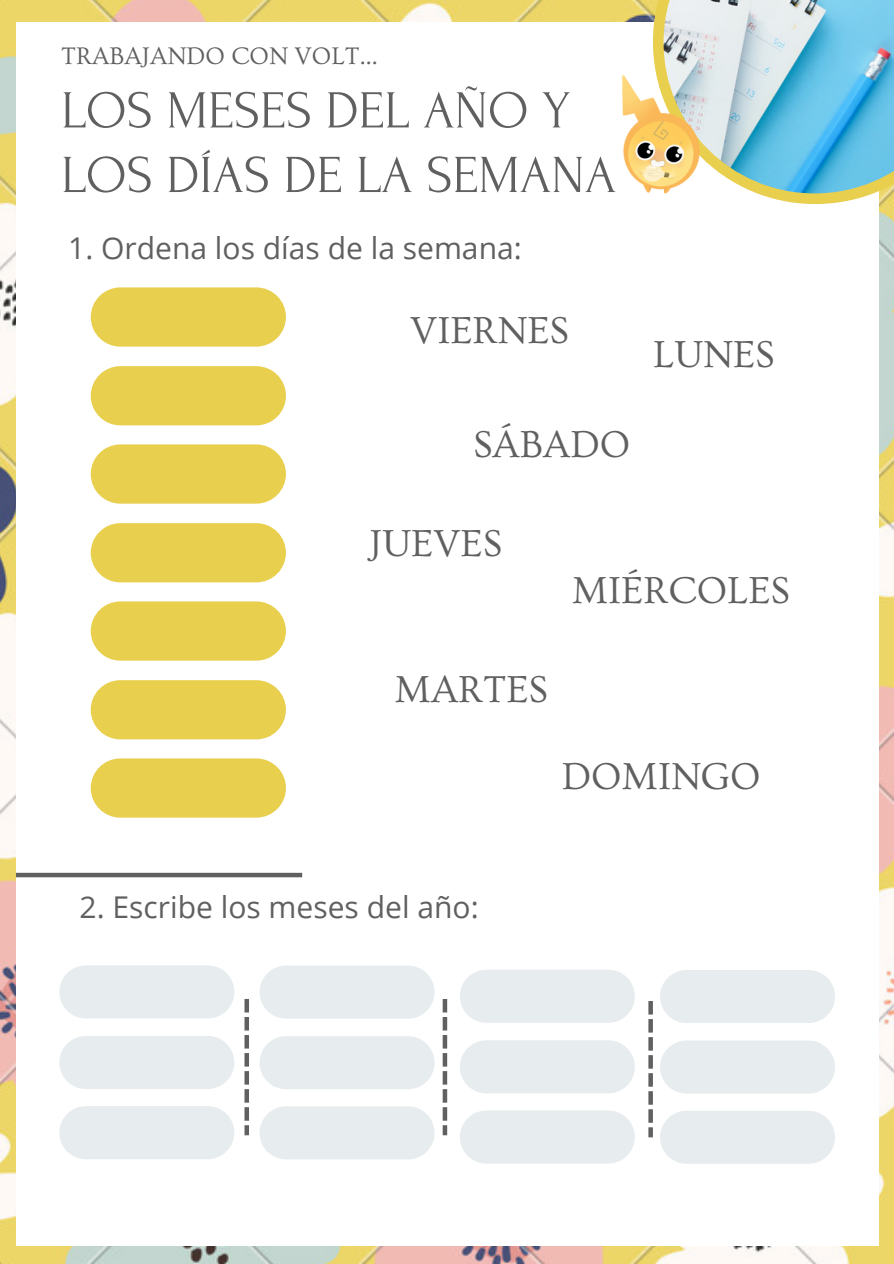
<style>
.page{position:relative;width:894px;height:1264px;background:#fff}
.page>*{position:absolute;margin:0;border:0;box-sizing:border-box;transform-origin:0 0}
.t1{font:53.25px/64.5px "Forum";color:#606060}
.t2{font:39.3px "Ovo";color:#606060}
.t3{font:30px "Open Sans";color:#606060}
.t4{font:25.2px "Ovo";color:#606060}
</style>
<div class="page">
<img style="left:0;top:0;width:893px;height:1263px">
<div style="left:16px;top:22px;width:862px;height:1223px;background:#fff"></div>
<svg style="left:652px;top:0;width:241px;height:204px;fill:#e9cf4e"></svg>
<img style="left:663px;top:0;width:230px;height:193px">
<div style="left:91px;top:287px;width:195px;height:59px;background:#e9cf4e;border-radius:30px"></div>
<div style="left:91px;top:366px;width:195px;height:59px;background:#e9cf4e;border-radius:30px"></div>
<div style="left:91px;top:444px;width:195px;height:59px;background:#e9cf4e;border-radius:30px"></div>
<div style="left:91px;top:523px;width:195px;height:59px;background:#e9cf4e;border-radius:30px"></div>
<div style="left:91px;top:601px;width:195px;height:59px;background:#e9cf4e;border-radius:30px"></div>
<div style="left:91px;top:680px;width:195px;height:59px;background:#e9cf4e;border-radius:30px"></div>
<div style="left:91px;top:758px;width:195px;height:59px;background:#e9cf4e;border-radius:30px"></div>
<div style="left:59px;top:965px;width:175px;height:53px;background:#e7ecee;border-radius:27px"></div>
<div style="left:59px;top:1035px;width:175px;height:54px;background:#e7ecee;border-radius:27px"></div>
<div style="left:59px;top:1106px;width:175px;height:53px;background:#e7ecee;border-radius:27px"></div>
<div style="left:259px;top:965px;width:175px;height:53px;background:#e7ecee;border-radius:27px"></div>
<div style="left:259px;top:1036px;width:175px;height:53px;background:#e7ecee;border-radius:27px"></div>
<div style="left:259px;top:1106px;width:175px;height:53px;background:#e7ecee;border-radius:27px"></div>
<div style="left:459px;top:969px;width:175px;height:53px;background:#e7ecee;border-radius:27px"></div>
<div style="left:459px;top:1040px;width:175px;height:53px;background:#e7ecee;border-radius:27px"></div>
<div style="left:459px;top:1110px;width:175px;height:53px;background:#e7ecee;border-radius:27px"></div>
<div style="left:659px;top:969px;width:175px;height:54px;background:#e7ecee;border-radius:27px"></div>
<div style="left:659px;top:1040px;width:175px;height:53px;background:#e7ecee;border-radius:27px"></div>
<div style="left:659px;top:1110px;width:175px;height:53px;background:#e7ecee;border-radius:27px"></div>
<svg style="left:244px;top:999px;width:5px;height:136px"></svg>
<svg style="left:442px;top:999px;width:5px;height:136px"></svg>
<svg style="left:648px;top:1001px;width:4px;height:136px"></svg>
<img style="left:621px;top:68px;width:103px;height:136px">
<div style="left:16px;top:872px;width:286px;height:5px;background:#606060"></div>
<p class="t4" style="left:61px;top:42px;width:318px">TRABAJANDO CON VOLT...</p>
<p class="t1" style="left:61px;top:79px;width:556px">LOS MESES DEL AÑO Y<br>LOS DÍAS DE LA SEMANA</p>
<p class="t3" style="left:68px;top:227px;width:455px">1. Ordena los días de la semana:</p>
<p class="t2" style="left:410px;top:309px;width:160px">VIERNES</p>
<p class="t2" style="left:473px;top:423px;width:159px">SÁBADO</p>
<p class="t2" style="left:653px;top:333px;width:123px">LUNES</p>
<p class="t2" style="left:369px;top:522px;width:134px">JUEVES</p>
<p class="t2" style="left:571px;top:569px;width:220px">MIÉRCOLES</p>
<p class="t2" style="left:394px;top:668px;width:155px">MARTES</p>
<p class="t2" style="left:561px;top:754px;width:200px">DOMINGO</p>
<p class="t3" style="left:79px;top:886px;width:400px">2. Escribe los meses del año:</p>
</div>
